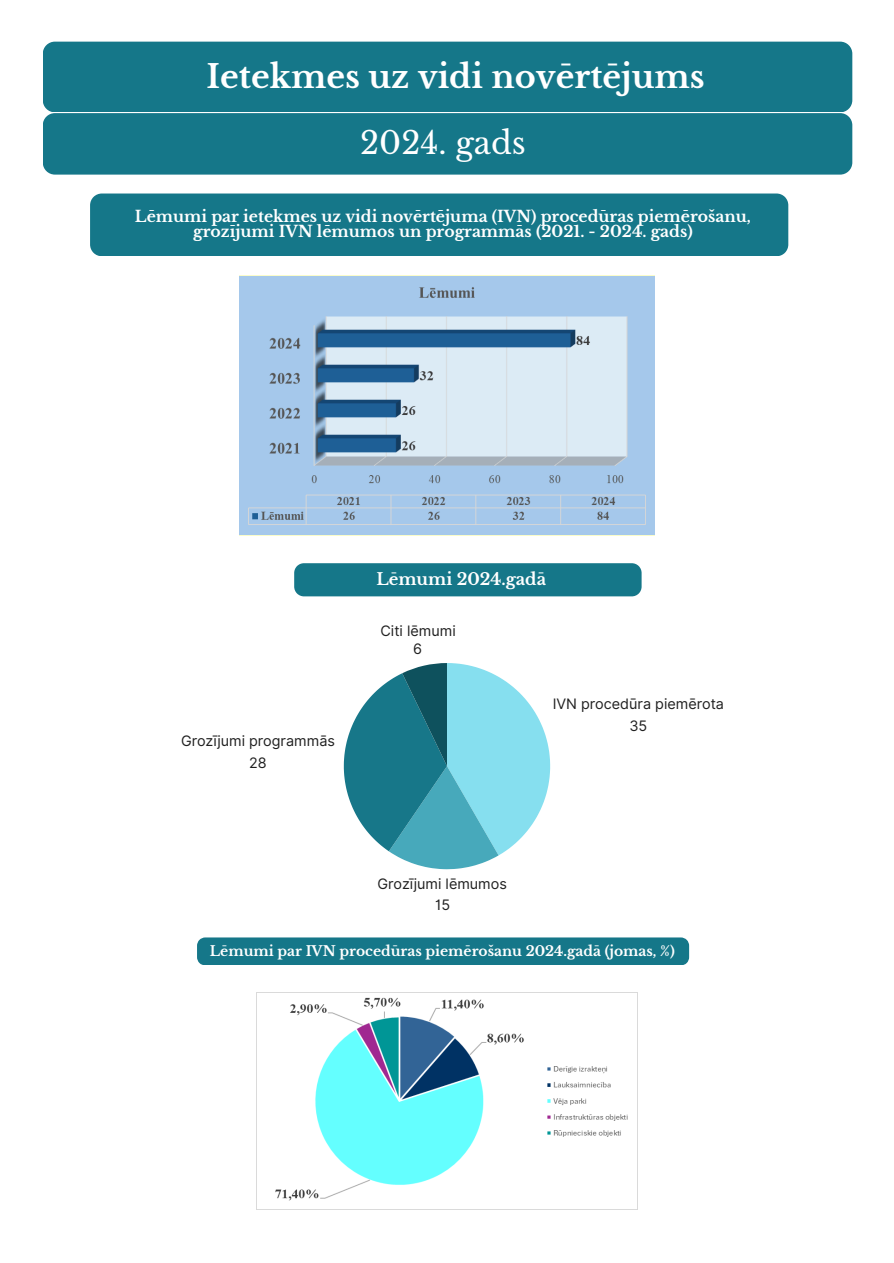
<style>
.page{position:relative;width:894px;height:1263px;background:#fff}
.page>*{position:absolute;margin:0;border:0;box-sizing:border-box;transform-origin:0 0}
.t1{font:700 31.95px "Libre Baskerville";color:#fff}
.t2{font:30.9px "Libre Baskerville";color:#fff}
.t3{font:700 16.5px "Libre Baskerville";color:#fff}
.t4{font:700 15.6px/14.9px "Libre Baskerville";color:#fff;text-align:center}
.t5{font:14.4px "Inter";color:#202020}
.t6{font:700 13.8px "Libre Baskerville";color:#fff}
</style>
<div class="page">
<div style="left:43px;top:42px;width:809px;height:70px;background:#157789;border-radius:12px"></div>
<div style="left:43px;top:113px;width:809px;height:62px;background:#157789;border-radius:12px"></div>
<div style="left:90px;top:194px;width:698px;height:62px;background:#157789"></div>
<img style="left:240px;top:276px;width:414px;height:260px">
<div style="left:294px;top:563px;width:347px;height:33px;background:#157789"></div>
<svg style="left:344px;top:663px;width:206px;height:206px"></svg>
<div style="left:197px;top:937px;width:492px;height:28px;background:#157789"></div>
<img style="left:256px;top:992px;width:381px;height:217px">
<p class="t1" style="left:206px;top:57px;width:499px">Ietekmes uz vidi novērtējums</p>
<p class="t2" style="left:360px;top:124px;width:167px">2024. gads</p>
<p class="t4" style="left:135px;top:210px;width:617px">Lēmumi par ietekmes uz vidi novērtējuma (IVN) procedūras piemērošanu, grozījumi IVN lēmumos un programmās (2021. - 2024. gads)</p>
<p class="t3" style="left:376px;top:569px;width:171px">Lēmumi 2024.gadā</p>
<p class="t5" style="left:181px;top:732px;width:155px">Grozījumi programmās</p>
<p class="t5" style="left:249px;top:754px;width:19px">28</p>
<p class="t5" style="left:380px;top:622px;width:77px">Citi lēmumi</p>
<p class="t5" style="left:413px;top:640px;width:10px">6</p>
<p class="t5" style="left:377px;top:875px;width:131px">Grozījumi lēmumos</p>
<p class="t5" style="left:435px;top:896px;width:17px">15</p>
<p class="t5" style="left:552px;top:695px;width:173px">IVN procedūra piemērota</p>
<p class="t5" style="left:629px;top:717px;width:19px">35</p>
<p class="t6" style="left:210px;top:942px;width:466px">Lēmumi par IVN procedūras piemērošanu 2024.gadā (jomas, %)</p>
</div>
